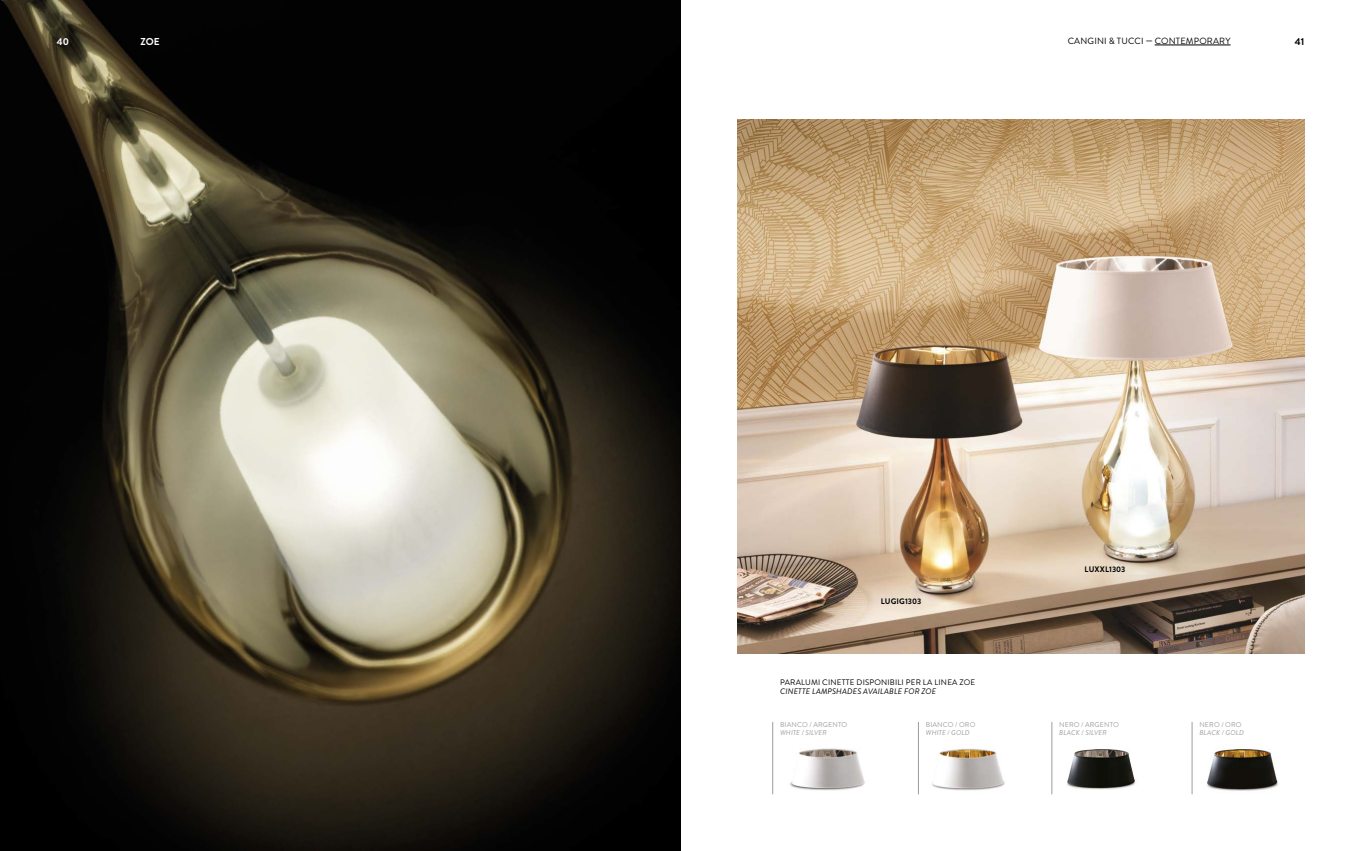
<style>
.page{position:relative;width:1361px;height:851px;background:#fff}
.page>*{position:absolute;margin:0;border:0;box-sizing:border-box;transform-origin:0 0}
.t1{font:700 10px "Brandon Grotesque";color:#fff}
.t2{font:700 10px "Brandon Grotesque";color:#000}
.t3{font:9px "Brandon Grotesque";letter-spacing:.02em;color:#000}
.t4{font:8px "Brandon Grotesque";letter-spacing:.02em;color:#000}
.t5{font:italic 8px "Brandon Grotesque";letter-spacing:.02em;color:#000}
.t6{font:700 8px "Brandon Grotesque";letter-spacing:.01em;color:#000}
.t7{font:7px "Brandon Grotesque";letter-spacing:.02em;color:#9d9d9c}
.t8{font:italic 7px "Brandon Grotesque";letter-spacing:.02em;color:#9d9d9c}
.s1{font-weight:700}
</style>
<div class="page">
<img style="left:737px;top:119px;width:567px;height:534px">
<img style="left:0;top:0;width:680px;height:850px">
<img style="left:790px;top:748px;width:75px;height:42px">
<img style="left:932px;top:748px;width:73px;height:43px">
<img style="left:1067px;top:749px;width:68px;height:41px">
<img style="left:1207px;top:744px;width:72px;height:47px">
<hr style="left:772px;top:721px;width:1px;height:73px;background:#9d9d9c">
<hr style="left:918px;top:721px;width:1px;height:73px;background:#9d9d9c">
<hr style="left:1051px;top:721px;width:1px;height:73px;background:#9d9d9c">
<hr style="left:1191px;top:721px;width:1px;height:73px;background:#9d9d9c">
<hr style="left:1154px;top:45px;width:76px;height:1px;background:#000">
<h1 class="t1" style="left:57px;top:34px;width:14px">40</h1>
<h1 class="t1" style="left:140px;top:34px;width:21px">ZOE</h1>
<p class="t3" style="left:1067px;top:35px;width:164px">CANGINI &amp; TUCCI <span class="s1">—</span> CONTEMPORARY</p>
<h1 class="t2" style="left:1295px;top:34px;width:11px">41</h1>
<p class="t6" style="left:880px;top:595px;width:42px">LUGIG1303</p>
<p class="t4" style="left:780px;top:676px;width:197px">PARALUMI CINETTE DISPONIBILI PER LA LINEA ZOE</p>
<p class="t5" style="left:780px;top:685px;width:158px">CINETTE LAMPSHADES AVAILABLE FOR ZOE</p>
<p class="t7" style="left:780px;top:719px;width:69px">BIANCO / ARGENTO</p>
<p class="t8" style="left:780px;top:727px;width:48px">WHITE / SILVER</p>
<p class="t7" style="left:926px;top:719px;width:51px">BIANCO / ORO</p>
<p class="t8" style="left:926px;top:727px;width:45px">WHITE / GOLD</p>
<p class="t6" style="left:1084px;top:563px;width:42px">LUXXL1303</p>
<p class="t7" style="left:1059px;top:719px;width:61px">NERO / ARGENTO</p>
<p class="t8" style="left:1059px;top:727px;width:49px">BLACK / SILVER</p>
<p class="t7" style="left:1199px;top:719px;width:44px">NERO / ORO</p>
<p class="t8" style="left:1199px;top:727px;width:46px">BLACK / GOLD</p>
</div>
